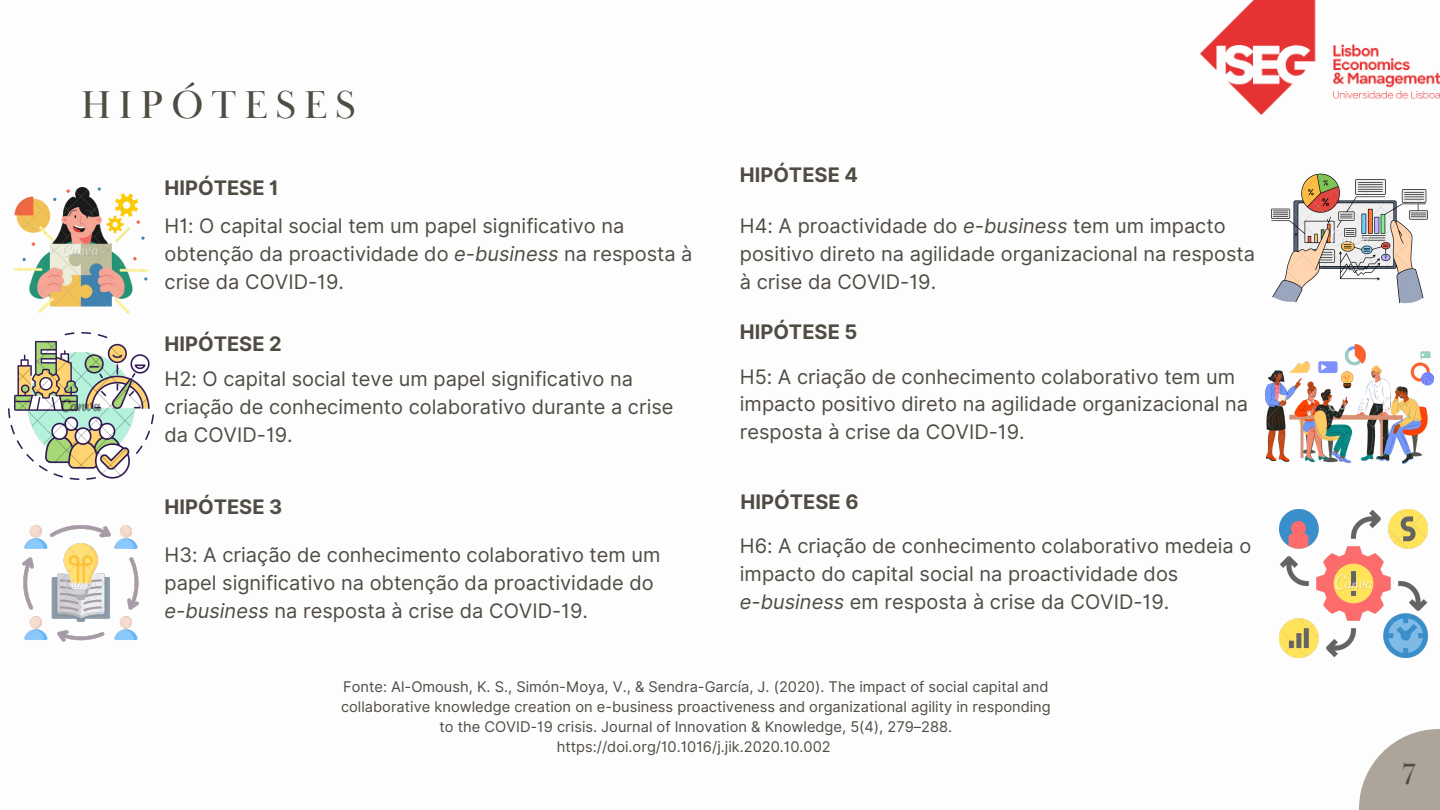
<style>
.page{position:relative;width:1440px;height:810px;background:#fff}
.page>*{position:absolute;margin:0;border:0;box-sizing:border-box;transform-origin:0 0}
.t1{font:40px "Baskerville Display PT";letter-spacing:.2em;color:#504c44}
.t2{font:30px "Baskerville Display PT";color:#504c44}
.t3{font:20px/27.8px "Inter";color:#504c44}
.t4{font:700 20px "Inter";color:#504c44}
.t5{font:14.7px/20.1px "Inter";color:#504c44;text-align:center}
.s1{font-style:italic}
</style>
<div class="page">
<img style="left:1200px;top:0;width:240px;height:115px">
<svg style="left:1359px;top:729px;width:81px;height:81px;fill:#aea59a"></svg>
<img style="left:23px;top:525px;width:116px;height:116px">
<img style="left:14px;top:188px;width:134px;height:125px">
<img style="left:8px;top:333px;width:146px;height:146px">
<img style="left:1271px;top:174px;width:157px;height:129px">
<img style="left:1266px;top:345px;width:168px;height:118px">
<img style="left:1279px;top:509px;width:149px;height:149px">
<p class="t1" style="left:81px;top:80px;width:276px">HIPÓTESES</p>
<p class="t4" style="left:165px;top:176px;width:116px">HIPÓTESE 1</p>
<p class="t3" style="left:165px;top:212px;width:529px">H1: O capital social tem um papel significativo na obtenção da proactividade do <span class="s1">e-business</span> na resposta à crise da COVID-19.</p>
<p class="t4" style="left:165px;top:332px;width:119px">HIPÓTESE 2</p>
<p class="t3" style="left:165px;top:365px;width:511px">H2: O capital social teve um papel significativo na criação de conhecimento colaborativo durante a crise da COVID-19.</p>
<p class="t4" style="left:165px;top:495px;width:119px">HIPÓTESE 3</p>
<p class="t3" style="left:165px;top:541px;width:497px">H3: A criação de conhecimento colaborativo tem um papel significativo na obtenção da proactividade do</p>
<p class="t3" style="left:165px;top:596px;width:425px"><span class="s1">e-business</span> na resposta à crise da COVID-19.</p>
<p class="t4" style="left:740px;top:163px;width:120px">HIPÓTESE 4</p>
<p class="t3" style="left:740px;top:212px;width:517px">H4: A proactividade do <span class="s1">e-business</span> tem um impacto positivo direto na agilidade organizacional na resposta à crise da COVID-19.</p>
<p class="t4" style="left:740px;top:320px;width:119px">HIPÓTESE 5</p>
<p class="t3" style="left:740px;top:362px;width:510px">H5: A criação de conhecimento colaborativo tem um impacto positivo direto na agilidade organizacional na resposta à crise da COVID-19.</p>
<p class="t4" style="left:741px;top:490px;width:119px">HIPÓTESE 6</p>
<p class="t3" style="left:740px;top:532px;width:513px">H6: A criação de conhecimento colaborativo medeia o impacto do capital social na proactividade dos</p>
<p class="t3" style="left:740px;top:587px;width:431px"><span class="s1">e-business</span> em resposta à crise da COVID-19.</p>
<p class="t5" style="left:341px;top:677px;width:711px">Fonte: Al-Omoush, K. S., Simón-Moya, V., &amp; Sendra-García, J. (2020). The impact of social capital and collaborative knowledge creation on e-business proactiveness and organizational agility in responding to the COVID-19 crisis. Journal of Innovation &amp; Knowledge, 5(4), 279–288. https://doi.org/10.1016/j.jik.2020.10.002</p>
<p class="t2" style="left:1402px;top:756px;width:16px">7</p>
</div>
